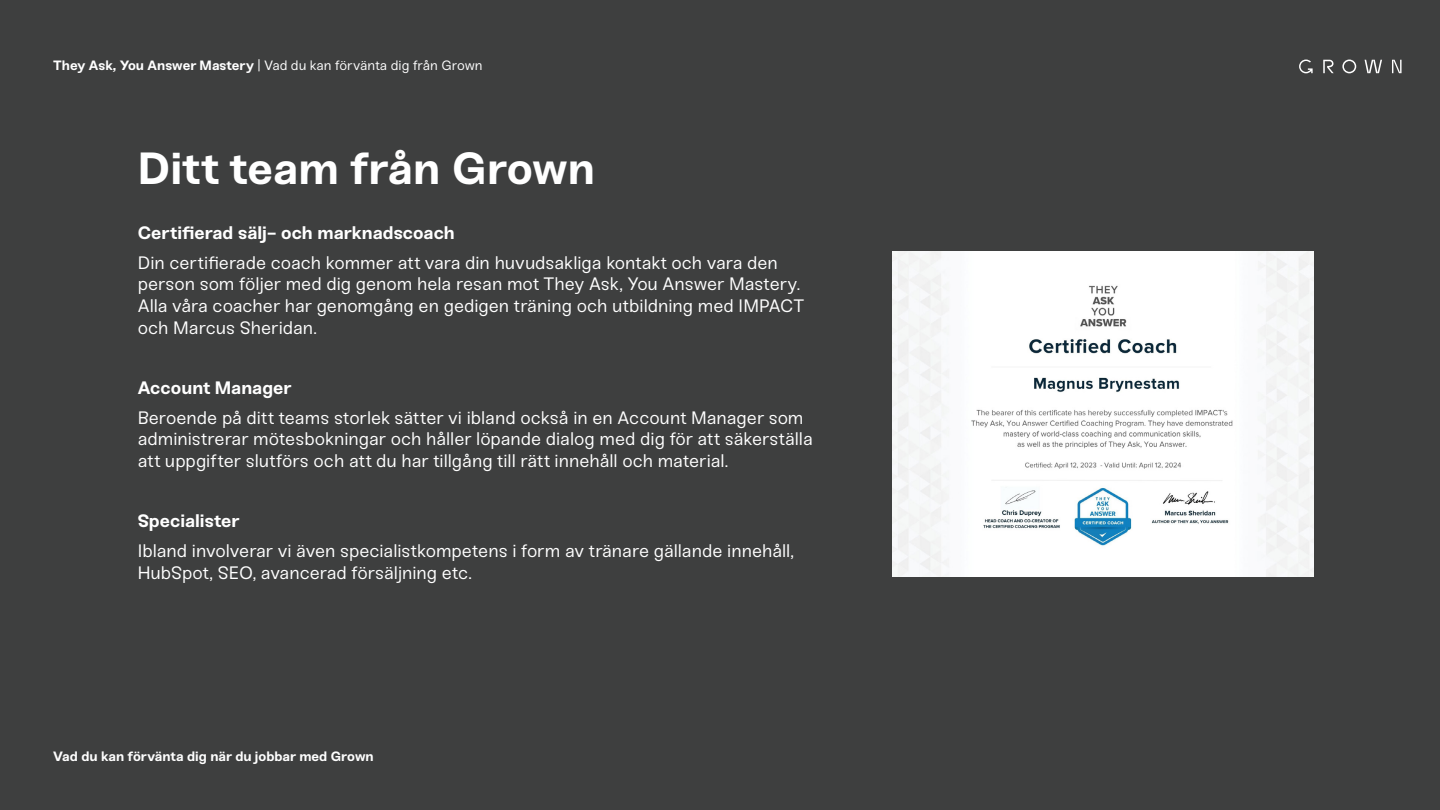
<style>
.page{position:relative;width:1440px;height:810px;background:#fff}
.page>*{position:absolute;margin:0;border:0;box-sizing:border-box;transform-origin:0 0}
.t1{font:700 45px "Sneak";color:#fff}
.t2{font:18px/21.6px "Sneak";color:#fff}
.t3{font:700 18px "Sneak";letter-spacing:-.005em;color:#fff}
.t4{font:13.5px "Sneak";letter-spacing:-.005em;color:#fff}
.t5{font:700 13.5px "Sneak";color:#fff}
.s1{font-weight:700}
</style>
<div class="page">
<div style="left:0;top:0;width:1439px;height:810px;background:#3e3f3f"></div>
<svg style="left:1364px;top:60px;width:17px;height:13px"></svg>
<svg style="left:1392px;top:60px;width:9px;height:13px"></svg>
<svg style="left:1299px;top:60px;width:13px;height:13px"></svg>
<svg style="left:1323px;top:60px;width:10px;height:13px"></svg>
<svg style="left:1342px;top:60px;width:14px;height:13px"></svg>
<img style="left:892px;top:251px;width:421px;height:326px">
<p class="t4" style="left:53px;top:58px;width:431px"><span class="s1">They Ask, You Answer Mastery</span> | Vad du kan förvänta dig från Grown</p>
<h1 class="t1" style="left:138px;top:141px;width:459px">Ditt team från Grown</h1>
<p class="t3" style="left:138px;top:221px;width:319px">Certifierad sälj- och marknadscoach</p>
<p class="t2" style="left:138px;top:252px;width:668px">Din certifierade coach kommer att vara din huvudsakliga kontakt och vara den person som följer med dig genom hela resan mot They Ask, You Answer Mastery.<br>Alla våra coacher har genomgång en gedigen träning och utbildning med IMPACT och Marcus Sheridan.</p>
<p class="t3" style="left:138px;top:376px;width:155px">Account Manager</p>
<p class="t2" style="left:138px;top:407px;width:676px">Beroende på ditt teams storlek sätter vi ibland också in en Account Manager som administrerar mötesbokningar och håller löpande dialog med dig för att säkerställa att uppgifter slutförs och att du har tillgång till rätt innehåll och material.</p>
<p class="t3" style="left:138px;top:510px;width:103px">Specialister</p>
<p class="t2" style="left:138px;top:541px;width:658px">Ibland involverar vi även specialistkompetens i form av tränare gällande innehåll,<br>HubSpot, SEO, avancerad försäljning etc.</p>
<p class="t5" style="left:53px;top:748px;width:322px">Vad du kan förvänta dig när du jobbar med Grown</p>
</div>
